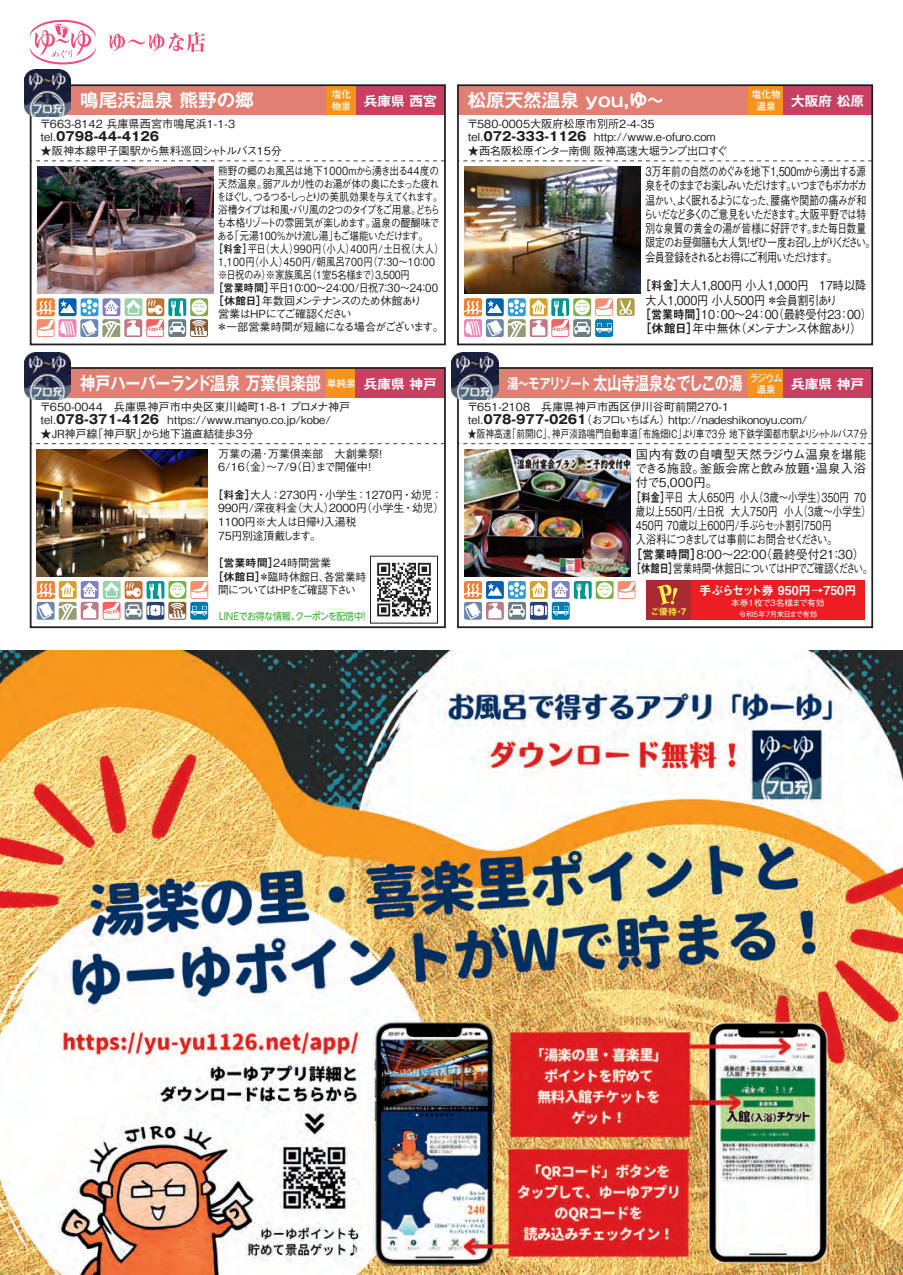
<style>
.page{position:relative;width:903px;height:1275px;background:#fff}
.page>*{position:absolute;margin:0;border:0;box-sizing:border-box;transform-origin:0 0}
.t1{font:700 18.03px "Gothic MB101 Pr 5 De";color:#fff}
.t2{font:700 18.03px "Gothic MB101 Pr 5 De";color:#fff;scale:.77 1}
.t3{font:700 18.03px "Gothic MB101 Pr 5 De";color:#fff;scale:.84 1}
.t4{font:700 13.3px "Gothic MB101 Pr 5 De";color:#fff}
.t5{font:500 12.42px/14.2px "Gothic BBB Pr 6";letter-spacing:-.105em;color:#231f20;scale:.79 1}
.t6{font:500 12.42px "Gothic BBB Pr 6";letter-spacing:-.02em;color:#231f20;scale:.9 1}
.t7{font:500 12.42px "Gothic BBB Pr 6";color:#231f20;scale:.77 1}
.t8{font:500 12.42px "Gothic BBB Pr 6";letter-spacing:-.08em;color:#231f20;scale:.77 1}
.t9{font:500 12.42px "Gothic BBB Pr 6";letter-spacing:.005em;color:#231f20;scale:.77 1}
.t10{font:500 12.42px "Gothic BBB Pr 6";color:#231f20;scale:.96 1}
.t11{font:500 12.42px "Gothic BBB Pr 6";letter-spacing:-.09em;color:#231f20;scale:.83 1}
.t12{font:500 12.42px "Gothic BBB Pr 6";letter-spacing:-.09em;color:#231f20}
.t13{font:500 12.42px "Gothic BBB Pr 6";letter-spacing:.03em;color:#231f20}
.t14{font:500 12.42px "Gothic BBB Pr 6";letter-spacing:-.005em;color:#231f20}
.t15{font:700 12.42px "Gothic MB101 Pr 5";color:#231f20}
.t16{font:12.42px "Midashi Go Pro MB31";letter-spacing:-.015em;color:#fff}
.t17{font:500 12.42px "Gothic BBB Pr 6";letter-spacing:-.05em;color:#231f20}
.t18{font:500 11.2px/13.7px "Gothic BBB Pr 6";letter-spacing:-.01em;color:#231f20}
.t19{font:500 11.2px "Gothic BBB Pr 6";letter-spacing:.025em;color:#231f20;scale:.84 1}
.t20{font:500 11.2px "Gothic BBB Pr 6";letter-spacing:-.01em;color:#231f20;scale:.78 1}
.t21{font:500 11.2px "Gothic BBB Pr 6";letter-spacing:-.01em;color:#231f20;scale:.91 1}
.t22{font:500 11.2px/13.7px "Gothic BBB Pr 6";letter-spacing:-.075em;color:#231f20;text-align:center;scale:.95 1}
.t23{font:500 11.2px "Gothic BBB Pr 6";letter-spacing:-.155em;color:#231f20;scale:.87 1}
.t24{font:500 11.2px "Gothic BBB Pr 6";letter-spacing:-.12em;color:#231f20;scale:.87 1}
.t25{font:500 11.2px "Gothic BBB Pr 6";letter-spacing:-.1em;color:#231f20;scale:.87 1}
.t26{font:500 11.2px "Gothic BBB Pr 6";letter-spacing:-.01em;color:#231f20;scale:.84 1}
.t27{font:500 11.2px "Gothic BBB Pr 6";letter-spacing:-.035em;color:#231f20}
.t28{font:500 11.2px "Gothic BBB Pr 6";letter-spacing:-.065em;color:#231f20;scale:.87 1}
.t29{font:500 11.2px "Gothic BBB Pr 6";letter-spacing:-.05em;color:#231f20;scale:.87 1}
.t30{font:500 11.2px "Gothic BBB Pr 6";letter-spacing:-.075em;color:#231f20}
.t31{font:500 11.2px "Gothic BBB Pr 6";letter-spacing:-.115em;color:#231f20}
.t32{font:500 11.2px "Gothic BBB Pr 6";letter-spacing:-.07em;color:#231f20}
.t33{font:11.2px "Midashi Go Pro MB31";color:#231f20}
.t34{font:500 9.97px "UD Shin M Go Pr 6";letter-spacing:-.05em;color:#51b948;scale:.91 1}
.t35{font:700 9.97px/11.2px "Futo Go B101 Pro";letter-spacing:-.025em;color:#fff}
.t36{font:700 9.97px/11.2px "Futo Go B101 Pro";letter-spacing:-.025em;color:#fff;text-align:center;scale:.95 1}
.t37{font:9.1px "Midashi Go Pro MB31";color:#fff34f}
.t38{font:500 8.75px "Gothic BBB Pr 6";color:#fff}
.t39{font:500 7.52px "Gothic BBB Pro";letter-spacing:-.065em;color:#fff}
.s1{font-family:"Gothic BBB Pr 6";font-weight:500;font-size:11.2px}
.s2{font-family:"Midashi Go Pro MB31";font-weight:400}
.s3{font-family:"Gothic MB101 Pr 5";font-weight:700;font-size:12.42px}
.s4{font-family:"Gothic BBB Pr 6";font-weight:500}
.s5{font-size:14.35px}
</style>
<div class="page">
<div style="left:458px;top:85px;width:414px;height:29px;background:#e18072"></div>
<svg style="left:463px;top:161px;width:407px;height:1px"></svg>
<div style="left:749px;top:85px;width:34px;height:29px;background:#f7931d"></div>
<div style="left:783px;top:85px;width:89px;height:29px;background:#c83f62"></div>
<div style="left:457px;top:84px;width:416px;height:261px;border:2px solid #231f20"></div>
<img style="left:464px;top:167px;width:176px;height:126px">
<svg style="left:464px;top:298px;width:171px;height:39px"></svg>
<div style="left:31px;top:85px;width:414px;height:29px;background:#e18072"></div>
<svg style="left:36px;top:161px;width:407px;height:1px"></svg>
<div style="left:356px;top:85px;width:89px;height:29px;background:#c83f62"></div>
<img style="left:37px;top:167px;width:176px;height:126px">
<div style="left:326px;top:85px;width:30px;height:29px;background:#f7931d"></div>
<svg style="left:37px;top:298px;width:171px;height:39px"></svg>
<div style="left:30px;top:84px;width:416px;height:261px;border:2px solid #231f20"></div>
<div style="left:646px;top:580px;width:219px;height:40px;background:#ee1d23"></div>
<div style="left:646px;top:580px;width:45px;height:40px;background:#a72b30"></div>
<svg style="left:657px;top:584px;width:20px;height:21px"></svg>
<svg style="left:463px;top:443px;width:407px;height:1px"></svg>
<div style="left:458px;top:368px;width:414px;height:29px;background:#e18072"></div>
<div style="left:749px;top:368px;width:34px;height:29px;background:#f7931d"></div>
<div style="left:783px;top:368px;width:89px;height:29px;background:#c83f62"></div>
<div style="left:457px;top:367px;width:416px;height:261px;border:2px solid #231f20"></div>
<svg style="left:464px;top:581px;width:171px;height:39px"></svg>
<img style="left:464px;top:449px;width:167px;height:127px">
<div style="left:31px;top:368px;width:414px;height:29px;background:#e18072"></div>
<svg style="left:36px;top:443px;width:407px;height:1px"></svg>
<div style="left:326px;top:368px;width:30px;height:29px;background:#f7931d"></div>
<div style="left:356px;top:368px;width:89px;height:29px;background:#c83f62"></div>
<div style="left:30px;top:367px;width:416px;height:261px;border:2px solid #231f20"></div>
<img style="left:37px;top:449px;width:171px;height:127px">
<svg style="left:37px;top:581px;width:171px;height:39px"></svg>
<div style="left:370px;top:556px;width:68px;height:67px;border:1px solid #231f20"></div>
<svg style="left:377px;top:563px;width:54px;height:53px"></svg>
<img style="left:0;top:651px;width:903px;height:624px">
<img style="left:24px;top:352px;width:47px;height:47px">
<img style="left:24px;top:69px;width:47px;height:48px">
<img style="left:451px;top:352px;width:47px;height:47px">
<svg style="left:30px;top:20px;width:66px;height:45px"></svg>
<svg style="left:109px;top:32px;width:96px;height:20px"></svg>
<h1 class="t1" style="left:80px;top:86px;width:175px">鳴尾浜温泉 熊野の郷</h1>
<p class="t35" style="left:332px;top:88px;width:21px">塩化物泉</p>
<h1 class="t1" style="left:467px;top:86px;width:199px">松原天然温泉 you,ゆ～</h1>
<p class="t35" style="left:751px;top:88px;width:31px">塩化物</p>
<p class="t4" style="left:364px;top:90px;width:74px">兵庫県 西宮</p>
<p class="t35" style="left:756px;top:99px;width:21px">温泉</p>
<p class="t4" style="left:791px;top:90px;width:74px">大阪府 松原</p>
<p class="t18" style="left:40px;top:116px;width:197px">〒663-8142 兵庫県西宮市鳴尾浜1-1-3</p>
<p class="t15" style="left:41px;top:126px;width:120px"><span class="s1">tel.</span>0798-44-4126</p>
<p class="t18" style="left:218px;top:140px;width:223px;line-height:19.9px;text-indent:-177px">★阪神本線甲子園駅から無料巡回シャトルバス15分<br>熊野の郷のお風呂は地下1000mから湧き出る44度の</p>
<p class="t28" style="left:218px;top:175px;width:256px">天然温泉。弱アルカリ性のお湯が体の奥にたまった疲れ</p>
<p class="t23" style="left:217px;top:188px;width:262px">をほぐし、つるつる・しっとりの美肌効果を与えてくれます。</p>
<p class="t24" style="left:218px;top:201px;width:257px">浴槽タイプは和風・バリ風の2つのタイプをご用意。どちら</p>
<p class="t29" style="left:217px;top:214px;width:258px">も本格リゾートの雰囲気が楽しめます。温泉の醍醐味で</p>
<p class="t25" style="left:217px;top:227px;width:244px">ある「元湯100％かけ流し湯」もご堪能いただけます。</p>
<p class="t19" style="left:214px;top:240px;width:275px"><span class="s2">［料金］</span>平日（大人）990円（小人）400円/土日祝（大人）</p>
<p class="t19" style="left:218px;top:253px;width:260px">1,100円（小人）450円/朝風呂700円（7：30～10：00</p>
<p class="t26" style="left:218px;top:266px;width:230px">※日祝のみ）※家族風呂（1室5名様まで）3,500円</p>
<p class="t21" style="left:213px;top:279px;width:248px"><span class="s2">［営業時間］</span>平日10：00～24：00/日祝7：30～24：00</p>
<p class="t31" style="left:213px;top:292px;width:210px"><span class="s2">［休館日］</span>年数回メンテナンスのため休館あり</p>
<p class="t32" style="left:218px;top:305px;width:135px">営業はHPにてご確認ください</p>
<p class="t30" style="left:217px;top:318px;width:229px">＊一部営業時間が短縮になる場合がございます。</p>
<p class="t18" style="left:467px;top:116px;width:250px">〒580-0005大阪府松原市別所２-4-35 tel.<span class="s3">072-333-1126</span> http://www.e-ofuro.com</p>
<p class="t27" style="left:468px;top:142px;width:261px">★西名阪松原インター南側 阪神高速大堀ランプ出口すぐ</p>
<p class="t5" style="left:644px;top:164px;width:294px">3万年前の自然のめぐみを地下1,500ｍから湧出する源泉をそのままでお楽しみいただけます。いつまでもポカポカ温かい、よく眠れるようになった、腰痛や関節の痛みが和らいだなど多くのご意見をいただきます。大阪平野では特別な泉質の黄金の湯が皆様に好評です。また毎日数量限定のお昼御膳も大人気！ぜひ一度お召し上がりください。会員登録をされるとお得にご利用いただけます。</p>
<p class="t6" style="left:640px;top:276px;width:253px"><span class="s2">［料金］</span>大人1,800円 小人1,000円　17時以降</p>
<p class="t6" style="left:645px;top:290px;width:215px">大人1,000円 小人500円 ＊会員割引あり</p>
<p class="t6" style="left:640px;top:304px;width:259px"><span class="s2">［営業時間］</span>10：00～24：00（最終受付23：00）</p>
<p class="t12" style="left:639px;top:318px;width:224px"><span class="s2">［休館日］</span>年中無休（メンテナンス休館あり）</p>
<h1 class="t3" style="left:80px;top:368px;width:330px">神戸ハーバーランド温泉 万葉倶楽部 <sup>単純泉</sup></h1>
<p class="t4" style="left:364px;top:373px;width:74px">兵庫県 神戸</p>
<p class="t18" style="left:40px;top:399px;width:312px">〒650-0044　兵庫県神戸市中央区東川崎町1-8-1 プロメナ神戸tel.<span class="s3">078-371-4126</span> https://www.manyo.co.jp/kobe/</p>
<p class="t18" style="left:218px;top:423px;width:170px;line-height:19.9px;text-indent:-177px">★JR神戸線「神戸駅」から地下道直結徒歩3分<br>万葉の湯･万葉倶楽部　大創業祭！</p>
<p class="t18" style="left:218px;top:460px;width:159px">6/16（金）～7/9（日）まで開催中！</p>
<p class="t18" style="left:218px;top:487px;width:228px;text-indent:-5px"><span class="s2">［料金］</span>大人：2730円・小学生：1270円・幼児：<br>990円/深夜料金（大人）2000円（小学生・幼児）<br>1100円※大人は日帰り入湯税<br>75円別途頂戴します。</p>
<p class="t33" style="left:212px;top:554px;width:120px">［営業時間］<span class="s4">24時間営業</span></p>
<p class="t22" style="left:212px;top:569px;width:163px"><span class="s2">［休館日］</span>＊臨時休館日、各営業時間についてはHPをご確認下さい</p>
<p class="t34" style="left:219px;top:607px;width:166px">LINEでお得な情報、クーポンを配信中！</p>
<p class="t36" style="left:749px;top:371px;width:36px">ラジウム温泉</p>
<p class="t18" style="left:467px;top:399px;width:342px;line-height:13.1px">〒651-2108　兵庫県神戸市西区伊川谷町前開270-1 tel.<span class="s3">078-977-0261</span>（おフロいちばん）http://nadeshikonoyu.com/</p>
<p class="t20" style="left:468px;top:425px;width:514px">★阪神高速「前開ＩＣ」、神戸淡路鳴門自動車道「布施畑ＩＣ」より車で3分 地下鉄学園都市駅よりシャトルバス７分</p>
<p class="t14" style="left:636px;top:444px;width:232px">国内有数の自噴型天然ラジウム温泉を堪能</p>
<p class="t13" style="left:635px;top:458px;width:233px">できる施設。釜飯会席と飲み放題・温泉入浴</p>
<p class="t17" style="left:636px;top:473px;width:84px">付で5,000円。</p>
<p class="t7" style="left:631px;top:487px;width:306px"><span class="s2">［料金］</span>平日 大人650円 小人（3歳～小学生）350円 70</p>
<p class="t9" style="left:636px;top:501px;width:307px">歳以上550円/土日祝 大人750円 小人（3歳～小学生）</p>
<p class="t7" style="left:636px;top:516px;width:256px">450円 70歳以上600円/手ぶらセット割引750円</p>
<p class="t11" style="left:636px;top:530px;width:244px">入浴料につきましては事前にお問合せください。</p>
<p class="t10" style="left:630px;top:544px;width:246px"><span class="s2">［営業時間］</span>8：00～22：00（最終受付21：30）</p>
<p class="t8" style="left:631px;top:558px;width:314px"><span class="s2">［休館日］</span>営業時間・休館日についてはHPでご確認ください。</p>
<h1 class="t2" style="left:507px;top:368px;width:307px"><span class="s5">湯～モアリゾート</span> 太山寺温泉なでしこの湯</h1>
<p class="t4" style="left:791px;top:373px;width:74px">兵庫県 神戸</p>
<p class="t16" style="left:699px;top:580px;width:159px">手ぶらセット券 950円→750円</p>
<p class="t38" style="left:731px;top:595px;width:95px">本券1枚で3名様まで有効</p>
<p class="t37" style="left:650px;top:605px;width:37px">ご優待・7</p>
<p class="t39" style="left:739px;top:608px;width:80px">令和5年7月末日まで有効</p>
</div>
